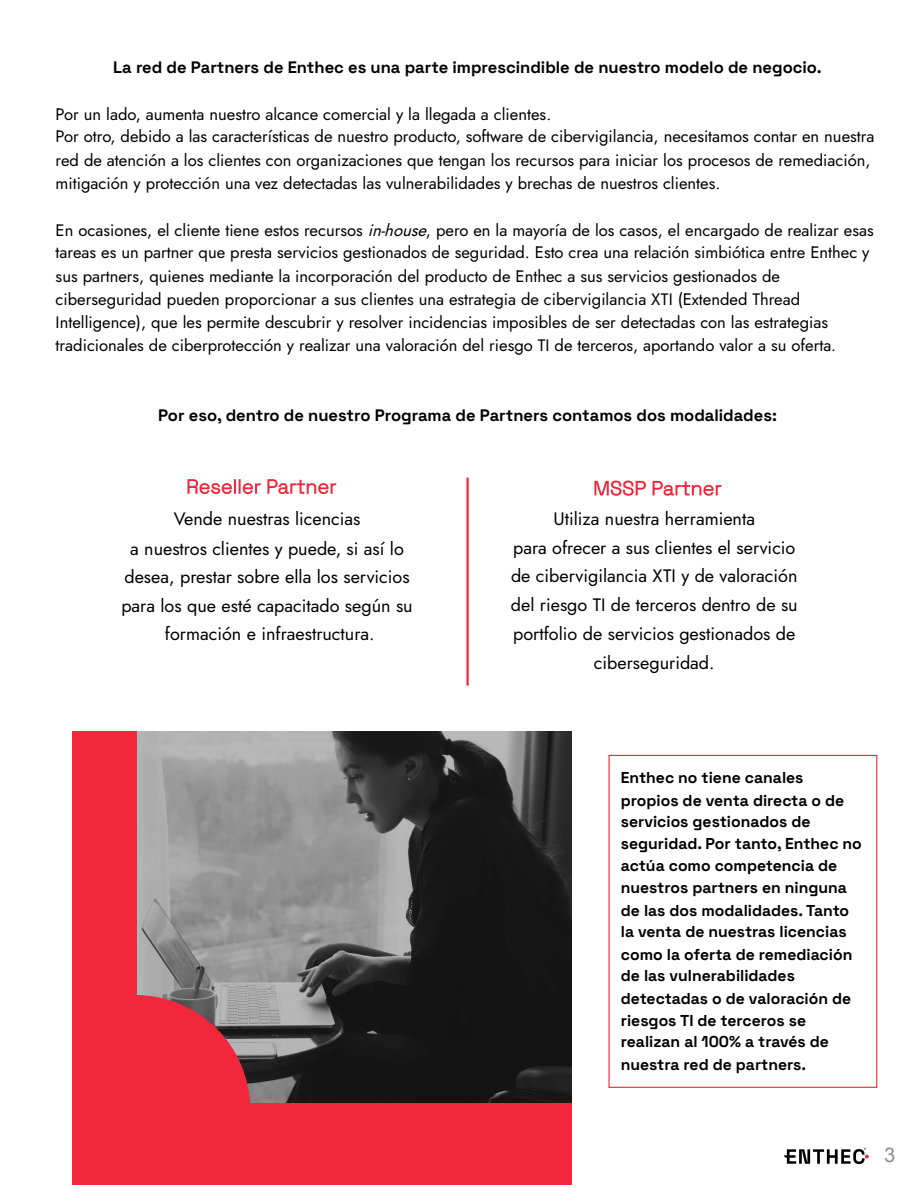
<style>
.page{position:relative;width:918px;height:1188px;background:#fff}
.page>*{position:absolute;margin:0;border:0;box-sizing:border-box;transform-origin:0 0}
.t1{font:20.25px "Arial";color:#8f8f8f}
.t2{font:18px/28.8px "Jost";color:#000;text-align:center}
.t3{font:16.5px/23.2px "Jost";color:#000}
.t4{font:700 16.5px "Space Grotesk";color:#000}
.t5{font:700 15.75px/22px "Space Grotesk";color:#000}
.s1{font-style:italic}
</style>
<div class="page">
<div style="left:72px;top:731px;width:499px;height:454px;background:#f2273b"></div>
<img style="left:138px;top:731px;width:434px;height:371px">
<svg style="left:138px;top:995px;width:112px;height:107px"></svg>
<div style="left:608px;top:755px;width:269px;height:333px;border:1px solid #f2273b"></div>
<svg style="left:187px;top:479px;width:149px;height:15px"></svg>
<svg style="left:594px;top:481px;width:127px;height:15px"></svg>
<hr style="left:466px;top:479px;width:3px;height:206px;background:#f2273b">
<img style="left:784px;top:1147px;width:85px;height:17px">
<p class="t4" style="left:113px;top:57px;width:710px">La red de Partners de Enthec es una parte imprescindible de nuestro modelo de negocio.</p>
<p class="t3" style="left:56px;top:102px;width:820px">Por un lado, aumenta nuestro alcance comercial y la llegada a clientes.<br>Por otro, debido a las características de nuestro producto, software de cibervigilancia, necesitamos contar en nuestra red de atención a los clientes con organizaciones que tengan los recursos para iniciar los procesos de remediación, mitigación y protección una vez detectadas las vulnerabilidades y brechas de nuestros clientes.</p>
<p class="t3" style="left:56px;top:218px;width:820px">En ocasiones, el cliente tiene estos recursos <span class="s1">in-house</span>, pero en la mayoría de los casos, el encargado de realizar esas tareas es un partner que presta servicios gestionados de seguridad. Esto crea una relación simbiótica entre Enthec y sus partners, quienes mediante la incorporación del producto de Enthec a sus servicios gestionados de ciberseguridad pueden proporcionar a sus clientes una estrategia de cibervigilancia XTI (Extended Thread Intelligence), que les permite descubrir y resolver incidencias imposibles de ser detectadas con las estrategias tradicionales de ciberprotección y realizar una valoración del riesgo TI de terceros, aportando valor a su oferta.</p>
<p class="t4" style="left:158px;top:405px;width:620px">Por eso, dentro de nuestro Programa de Partners contamos dos modalidades:</p>
<p class="t2" style="left:121px;top:505px;width:293px">Vende nuestras licencias<br>a nuestros clientes y puede, si así lo desea, prestar sobre ella los servicios para los que esté capacitado según su formación e infraestructura.</p>
<p class="t2" style="left:511px;top:504px;width:288px">Utiliza nuestra herramienta<br>para ofrecer a sus clientes el servicio de cibervigilancia XTI y de valoración del riesgo TI de terceros dentro de su portfolio de servicios gestionados de ciberseguridad.</p>
<p class="t5" style="left:621px;top:767px;width:243px">Enthec no tiene canales propios de venta directa o de servicios gestionados de seguridad. Por tanto, Enthec no actúa como competencia de nuestros partners en ninguna de las dos modalidades. Tanto la venta de nuestras licencias como la oferta de remediación de las vulnerabilidades detectadas o de valoración de riesgos TI de terceros se realizan al 100% a través de nuestra red de partners.</p>
<p class="t1" style="left:884px;top:1144px;width:13px">3</p>
</div>
